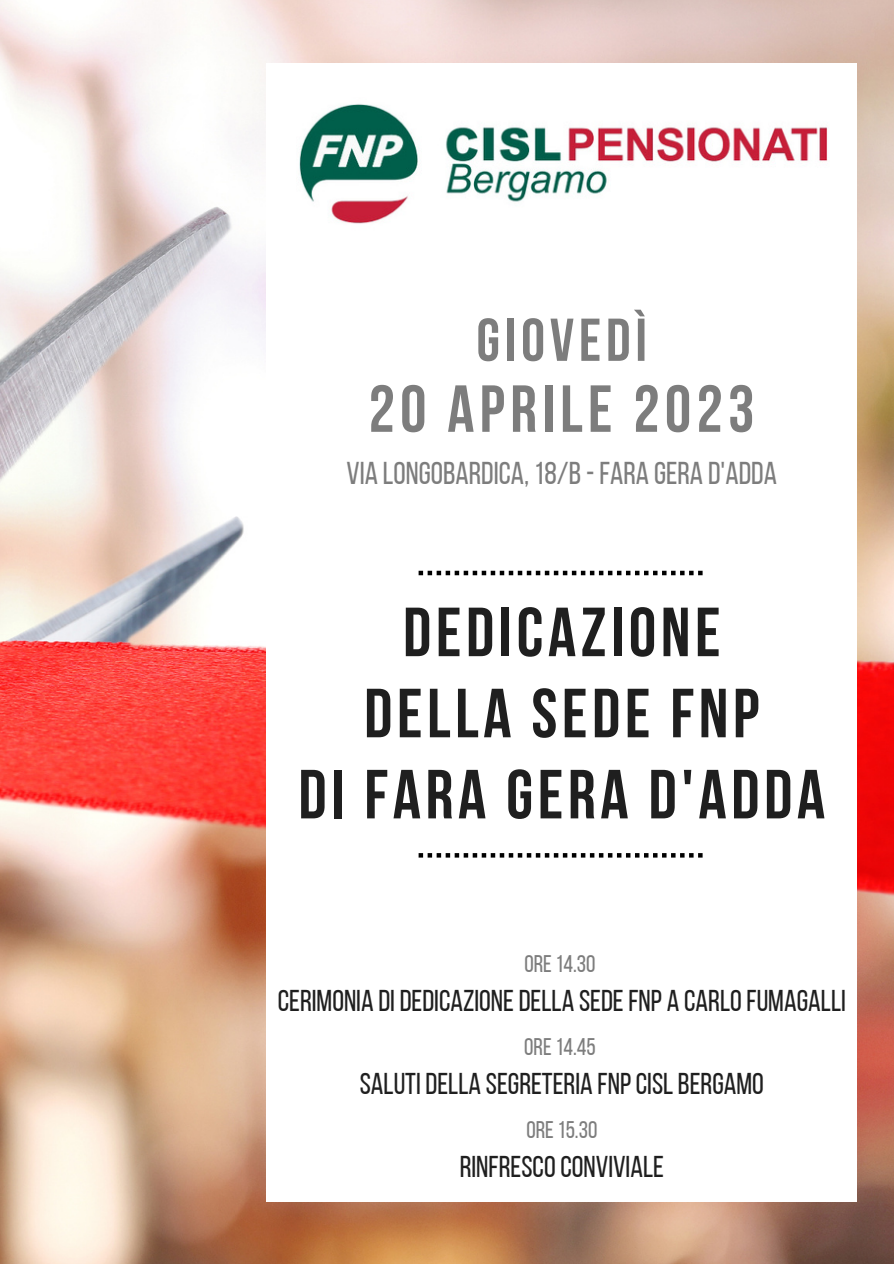
<style>
.page{position:relative;width:894px;height:1264px;background:#fff}
.page>*{position:absolute;margin:0;border:0;box-sizing:border-box;transform-origin:0 0}
.t1{font:700 69.3px/81px "Bebas Neue";letter-spacing:.065em;color:#1f1f1f;text-align:center}
.t2{font:700 66.3px "Bebas Neue";letter-spacing:.08em;color:#7d7d7d}
.t3{font:700 60.3px "Bebas Neue";letter-spacing:.08em;color:#7d7d7d}
.t4{font:31.5px "Bebas Neue";color:#7d7d7d}
.t5{font:30px "Bebas Neue";color:#1f1f1f}
.t6{font:24px "Bebas Neue";color:#7d7d7d}
</style>
<div class="page">
<img style="left:0;top:0;width:893px;height:1263px">
<div style="left:266px;top:63px;width:590px;height:1138px;background:#fff"></div>
<img style="left:299px;top:104px;width:529px;height:120px">
<svg style="left:418px;top:570px;width:284px;height:5px"></svg>
<svg style="left:418px;top:853px;width:284px;height:4px"></svg>
<h3 class="t3" style="left:476px;top:315px;width:172px">GIOVEDÌ</h3>
<h2 class="t2" style="left:368px;top:382px;width:387px">20 APRILE 2023</h2>
<p class="t4" style="left:346px;top:460px;width:432px">VIA LONGOBARDICA, 18/B- FARA GERA D'ADDA</p>
<h1 class="t1" style="left:298px;top:598px;width:528px">DEDICAZIONE<br>DELLA SEDE FNP<br>DI FARA GERA D'ADDA</h1>
<p class="t6" style="left:524px;top:954px;width:73px">ORE14.30</p>
<p class="t5" style="left:278px;top:988px;width:569px">CERIMONIA DI DEDICAZIONEDELLA SEDEFNP A CARLOFUMAGALLI</p>
<p class="t6" style="left:524px;top:1037px;width:73px">ORE14.45</p>
<p class="t5" style="left:359px;top:1071px;width:405px">SALUTI DELLA SEGRETERIA FNPCISLBERGAMO</p>
<p class="t6" style="left:526px;top:1120px;width:72px">ORE15.30</p>
<p class="t5" style="left:459px;top:1154px;width:206px">RINFRESCOCONVIVIALE</p>
</div>
